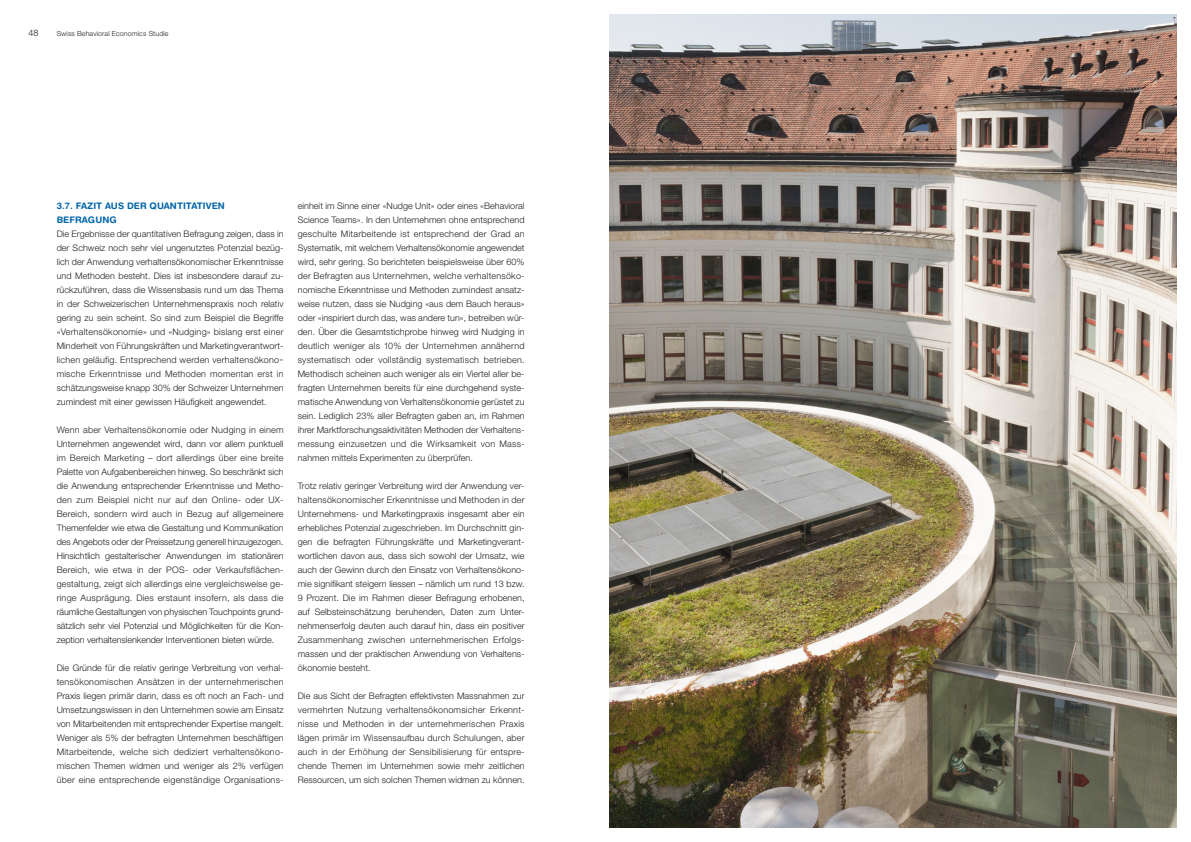
<style>
.page{position:relative;width:1191px;height:842px;background:#fff}
.page>*{position:absolute;margin:0;border:0;box-sizing:border-box;transform-origin:0 0}
.t1{font:300 9px/14px "Helvetica Neue LT Pro";letter-spacing:.005em;color:#1d1e1f}
.t2{font:700 9px/14px "Helvetica Rounded LT";letter-spacing:.005em;color:#0065a8}
.t3{font:7px "Helvetica Neue LT Pro Lt 2";letter-spacing:.02em;color:#1d1e1f}
</style>
<div class="page">
<img style="left:609px;top:14px;width:567px;height:814px">
<p class="t1" style="left:28px;top:25px;width:12px">48</p>
<p class="t3" style="left:57px;top:29px;width:113px">Swiss Behavioral Economics Studie</p>
<p class="t2" style="left:57px;top:199px;width:170px">3.7. FAZIT AUS DER QUANTITATIVEN<br>BEFRAGUNG</p>
<p class="t1" style="left:57px;top:227px;width:228px">Die Ergebnisse der quantitativen Befragung zeigen, dass in der Schweiz noch sehr viel ungenutztes Potenzial bezüg&shy;lich der Anwendung verhaltensökonomischer Erkenntnisse und Methoden besteht. Dies ist insbesondere darauf zu&shy;rückzuführen, dass die Wissensbasis rund um das Thema in der Schweizerischen Unternehmenspraxis noch relativ gering zu sein scheint. So sind zum Beispiel die Begriffe «Verhaltensökonomie» und «Nudging» bislang erst einer Minderheit von Führungskräften und Marketingverantwort&shy;lichen geläufig. Entsprechend werden verhaltensökono&shy;mische Erkenntnisse und Methoden momentan erst in schätzungsweise knapp 30% der Schweizer Unternehmen zumindest mit einer gewissen Häufigkeit angewendet.</p>
<p class="t1" style="left:57px;top:423px;width:228px">Wenn aber Verhaltensökonomie oder Nudging in einem Unternehmen angewendet wird, dann vor allem punktuell im Bereich Marketing – dort allerdings über eine breite Palette von Aufgabenbereichen hinweg. So beschränkt sich die Anwendung entsprechender Erkenntnisse und Metho&shy;den zum Beispiel nicht nur auf den Online- oder UX-Bereich, sondern wird auch in Bezug auf allgemeinere Themenfelder wie etwa die Gestaltung und Kommunikation des Angebots oder der Preissetzung generell hinzugezogen.<br>Hinsichtlich gestalterischer Anwendungen im stationären Bereich, wie etwa in der POS- oder Verkaufsflächen&shy;gestaltung, zeigt sich allerdings eine vergleichsweise ge&shy;ringe Ausprägung. Dies erstaunt insofern, als dass die räumliche Gestaltungen von physischen Touchpoints grund&shy;sätzlich sehr viel Potenzial und Möglichkeiten für die Kon&shy;zeption verhaltenslenkender Interventionen bieten würde.</p>
<p class="t1" style="left:57px;top:661px;width:228px;text-align:justify">Die Gründe für die relativ geringe Verbreitung von verhal&shy;tensökonomischen Ansätzen in der unternehmerischen Praxis liegen primär darin, dass es oft noch an Fach- und Umsetzungswissen in den Unternehmen sowie am Einsatz von Mitarbeitenden mit entsprechender Expertise mangelt.<br>Weniger als 5% der befragten Unternehmen beschäftigen Mitarbeitende, welche sich dediziert verhaltensökono&shy;mischen Themen widmen und weniger als 2% verfügen über eine entsprechende eigenständige Organisations-</p>
<p class="t1" style="left:298px;top:199px;width:228px">einheit im Sinne einer «Nudge Unit» oder eines «Behavioral Science Teams». In den Unternehmen ohne entsprechend geschulte Mitarbeitende ist entsprechend der Grad an Systematik, mit welchem Verhaltensökonomie angewendet wird, sehr gering. So berichteten beispielsweise über 60% der Befragten aus Unternehmen, welche verhaltensöko&shy;nomische Erkenntnisse und Methoden zumindest ansatz&shy;weise nutzen, dass sie Nudging «aus dem Bauch heraus» oder «inspiriert durch das, was andere tun», betreiben wür&shy;den. Über die Gesamtstichprobe hinweg wird Nudging in deutlich weniger als 10% der Unternehmen annähernd systematisch oder vollständig systematisch betrieben.<br>Methodisch scheinen auch weniger als ein Viertel aller be&shy;fragten Unternehmen bereits für eine durchgehend syste&shy;matische Anwendung von Verhaltensökonomie gerüstet zu sein. Lediglich 23% aller Befragten gaben an, im Rahmen ihrer Marktforschungsaktivitäten Methoden der Verhaltens&shy;messung einzusetzen und die Wirksamkeit von Mass&shy;nahmen mittels Experimenten zu überprüfen.</p>
<p class="t1" style="left:298px;top:479px;width:228px;text-align:justify">Trotz relativ geringer Verbreitung wird der Anwendung ver&shy;haltensökonomischer Erkenntnisse und Methoden in der Unternehmens- und Marketingpraxis insgesamt aber ein erhebliches Potenzial zugeschrieben. Im Durchschnitt gin&shy;gen die befragten Führungskräfte und Marketingverant&shy;wortlichen davon aus, dass sich sowohl der Umsatz, wie auch der Gewinn durch den Einsatz von Verhaltensökono&shy;mie signifikant steigern liessen – nämlich um rund 13 bzw.<br>9 Prozent. Die im Rahmen dieser Befragung erhobenen, auf Selbsteinschätzung beruhenden, Daten zum Unter&shy;nehmenserfolg deuten auch darauf hin, dass ein positiver Zusammenhang zwischen unternehmerischen Erfolgs&shy;massen und der praktischen Anwendung von Verhaltens&shy;ökonomie besteht.</p>
<p class="t1" style="left:298px;top:689px;width:228px">Die aus Sicht der Befragten effektivsten Massnahmen zur vermehrten Nutzung verhaltensökonomsicher Erkennt&shy;nisse und Methoden in der unternehmerischen Praxis lägen primär im Wissensaufbau durch Schulungen, aber auch in der Erhöhung der Sensibilisierung für entspre&shy;chende Themen im Unternehmen sowie mehr zeitlichen Ressourcen, um sich solchen Themen widmen zu können.</p>
</div>
